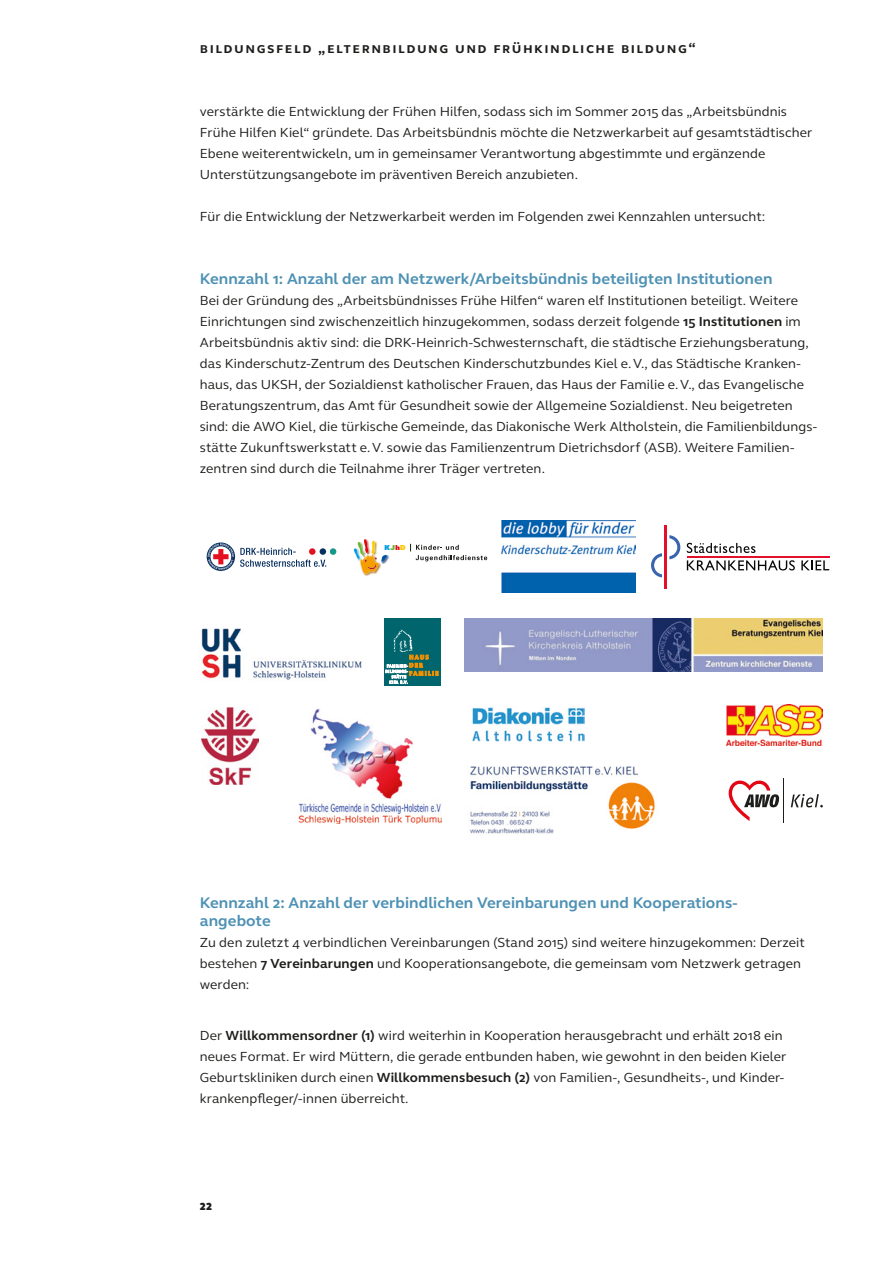
<style>
.page{position:relative;width:893px;height:1263px;background:#fff}
.page>*{position:absolute;margin:0;border:0;box-sizing:border-box;transform-origin:0 0}
.t1{font:700 15.75px/18px "FS Elliot Pro";letter-spacing:.005em;color:#4e91b4}
.t2{font:700 15px "FS Elliot Pro";letter-spacing:.095em;color:#1d1d1b}
.t3{font:13.5px/21px "FS Elliot Pro";letter-spacing:.005em;color:#1d1d1b}
.t4{font:800 13.5px "FS Elliot Pro";color:#1d1d1b}
.t5{font:900 6.9px "Univers";color:#009fe3}
.s1{font-weight:700}
.s2{color:#6cb52d}
.s3{color:#e30613}
.s4{color:#fec700}
</style>
<div class="page">
<svg style="left:240px;top:548px;width:86px;height:19px"></svg>
<div style="left:309px;top:548px;width:7px;height:7px;background:#e4101f;border-radius:50%"></div>
<div style="left:320px;top:548px;width:6px;height:7px;background:#09305f;border-radius:50%"></div>
<div style="left:330px;top:548px;width:6px;height:7px;background:#139988;border-radius:50%"></div>
<svg style="left:207px;top:542px;width:28px;height:29px"></svg>
<svg style="left:208px;top:543px;width:26px;height:27px"></svg>
<svg style="left:354px;top:539px;width:33px;height:35px"></svg>
<svg style="left:410px;top:544px;width:77px;height:17px"></svg>
<img style="left:502px;top:521px;width:133px;height:72px">
<svg style="left:687px;top:543px;width:68px;height:10px"></svg>
<svg style="left:687px;top:560px;width:108px;height:10px"></svg>
<svg style="left:801px;top:560px;width:28px;height:10px"></svg>
<hr style="left:687px;top:556px;width:142px;height:1px;background:#e40f2b">
<hr style="left:664px;top:525px;width:3px;height:63px;background:#e40f2b">
<svg style="left:651px;top:553px;width:11px;height:24px"></svg>
<svg style="left:669px;top:535px;width:11px;height:24px"></svg>
<img style="left:201px;top:628px;width:161px;height:52px">
<div style="left:384px;top:618px;width:57px;height:68px;background:#00656c"></div>
<svg style="left:386px;top:629px;width:52px;height:55px"></svg>
<img style="left:464px;top:618px;width:359px;height:53px">
<svg style="left:791px;top:794px;width:32px;height:13px"></svg>
<hr style="left:784px;top:779px;width:1px;height:44px;background:#1d1d1b">
<svg style="left:729px;top:780px;width:50px;height:41px"></svg>
<img style="left:298px;top:708px;width:143px;height:116px">
<img style="left:472px;top:707px;width:113px;height:34px">
<img style="left:470px;top:766px;width:185px;height:68px">
<img style="left:726px;top:705px;width:97px;height:40px">
<img style="left:202px;top:707px;width:57px;height:77px">
<p class="t2" style="left:200px;top:37px;width:497px">Bildungsfeld „elternbildung und frühkindliche bildung“</p>
<p class="t3" style="left:200px;top:100px;width:614px">verstärkte die Entwicklung der Frühen Hilfen, sodass sich im Sommer 2015 das „Arbeitsbündnis Frühe Hilfen Kiel“ gründete. Das Arbeitsbündnis möchte die Netzwerkarbeit auf gesamtstädtischer Ebene weiterentwickeln, um in gemeinsamer Verantwortung abgestimmte und ergänzende Unterstützungsangebote im präventiven Bereich anzubieten.</p>
<p class="t3" style="left:200px;top:205px;width:567px">Für die Entwicklung der Netzwerkarbeit werden im Folgenden zwei Kennzahlen untersucht:</p>
<p class="t1" style="left:200px;top:269px;width:574px">Kennzahl 1: Anzahl der am Netzwerk/Arbeitsbündnis beteiligten Institutionen</p>
<p class="t3" style="left:200px;top:289px;width:619px">Bei der Gründung des „Arbeitsbündnisses Frühe Hilfen“ waren elf Institutionen beteiligt. Weitere Einrichtungen sind zwischenzeitlich hinzugekommen, sodass derzeit folgende <span class="s1">15 Institutionen</span> im Arbeitsbündnis aktiv sind: die DRK-Heinrich-Schwesternschaft, die städtische Erziehungsberatung, das Kinderschutz-Zentrum des Deutschen Kinderschutzbundes Kiel e.V., das Städtische Kranken&shy;haus, das UKSH, der Sozialdienst katholischer Frauen, das Haus der Familie e.V., das Evangelische Beratungszentrum, das Amt für Gesundheit sowie der Allgemeine Sozialdienst. Neu beigetreten sind: die AWO Kiel, die türkische Gemeinde, das Diakonische Werk Altholstein, die Familienbildungs&shy;stätte Zukunftswerkstatt e.V. sowie das Familienzentrum Dietrichsdorf (ASB). Weitere Familien&shy;zentren sind durch die Teilnahme ihrer Träger vertreten.</p>
<p class="t5" style="left:385px;top:543px;width:23px">K<span class="s2">J</span><span class="s3">h</span><span class="s4">D</span></p>
<p class="t1" style="left:200px;top:893px;width:539px">Kennzahl 2: Anzahl der verbindlichen Vereinbarungen und Kooperations&shy;angebote</p>
<p class="t3" style="left:200px;top:931px;width:606px">Zu den zuletzt 4 verbindlichen Vereinbarungen (Stand 2015) sind weitere hinzugekommen: Derzeit bestehen <span class="s1">7 Vereinbarungen</span> und Kooperationsangebote, die gemeinsam vom Netzwerk getragen werden:</p>
<p class="t3" style="left:200px;top:1024px;width:588px">Der <span class="s1">Willkommensordner (1)</span> wird weiterhin in Kooperation herausgebracht und erhält 2018 ein neues Format. Er wird Müttern, die gerade entbunden haben, wie gewohnt in den beiden Kieler Geburtskliniken durch einen <span class="s1">Willkommensbesuch (2)</span> von Familien-, Gesundheits-, und Kinder&shy;krankenpfleger/-innen überreicht.</p>
<p class="t4" style="left:200px;top:1197px;width:14px">22</p>
</div>
